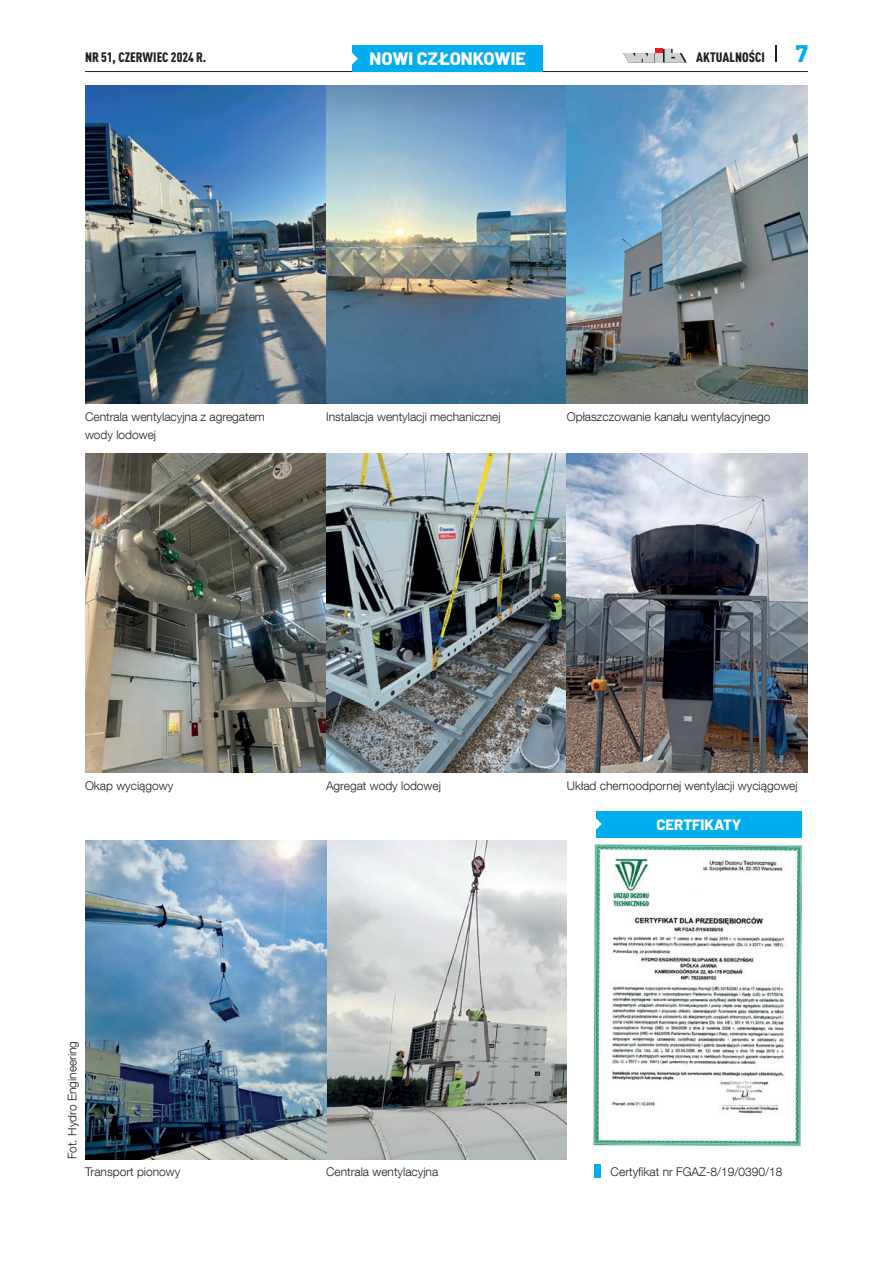
<style>
.page{position:relative;width:893px;height:1263px;background:#fff}
.page>*{position:absolute;margin:0;border:0;box-sizing:border-box;transform-origin:0 0}
.t1{font:800 24px "Barlow";color:#00aeef}
.t2{font:800 18px "Barlow";color:#fff}
.t3{font:800 15px "Barlow";color:#fff}
.t4{font:900 condensed 13.5px "DIN Pro";color:#231f20}
.t5{font:300 12px/17.7px "Helvetica Neue LT Com";color:#231f20}
</style>
<div class="page">
<svg style="left:623px;top:49px;width:64px;height:13px"></svg>
<svg style="left:775px;top:45px;width:2px;height:17px"></svg>
<hr style="left:85px;top:71px;width:723px;height:1px;background:#231f20">
<div style="left:352px;top:45px;width:191px;height:27px;background:#00aeef"></div>
<svg style="left:352px;top:52px;width:6px;height:13px"></svg>
<div style="left:594px;top:1164px;width:6px;height:14px;background:#00aeef"></div>
<div style="left:596px;top:811px;width:205px;height:26px;background:#00aeef"></div>
<svg style="left:596px;top:818px;width:6px;height:12px"></svg>
<img style="left:593px;top:844px;width:210px;height:303px">
<img style="left:85px;top:85px;width:723px;height:319px">
<img style="left:85px;top:454px;width:723px;height:319px">
<img style="left:85px;top:840px;width:482px;height:319px">
<p class="t4" style="left:85px;top:47px;width:123px">NR 51, CZERWIEC 2024 R.</p>
<h2 class="t2" style="left:370px;top:45px;width:158px">NOWI CZŁONKOWIE</h2>
<p class="t4" style="left:696px;top:47px;width:70px">AKTUALNOŚCI</p>
<h1 class="t1" style="left:796px;top:36px;width:14px">7</h1>
<p class="t5" style="left:85px;top:408px;width:181px">Centrala wentylacyjna z agregatem wody lodowej</p>
<p class="t5" style="left:326px;top:408px;width:176px">Instalacja wentylacji mechanicznej</p>
<p class="t5" style="left:567px;top:408px;width:205px">Opłaszczowanie kanału wentylacyjnego</p>
<p class="t5" style="left:85px;top:777px;width:90px">Okap wyciągowy</p>
<p class="t5" style="left:326px;top:777px;width:116px">Agregat wody lodowej</p>
<p class="t5" style="left:567px;top:777px;width:232px">Układ chemoodpornej wentylacji wyciągowej</p>
<p class="t5" style="left:63px;top:1159px;width:120px;rotate:-90deg">Fot. Hydro Engineering</p>
<p class="t5" style="left:85px;top:1163px;width:97px">Transport pionowy</p>
<p class="t5" style="left:326px;top:1163px;width:114px">Centrala wentylacyjna</p>
<p class="t3" style="left:656px;top:814px;width:87px">CERTFIKATY</p>
<p class="t5" style="left:611px;top:1162px;width:173px">Certyfikat nr FGAZ-8/19/0390/18</p>
</div>
